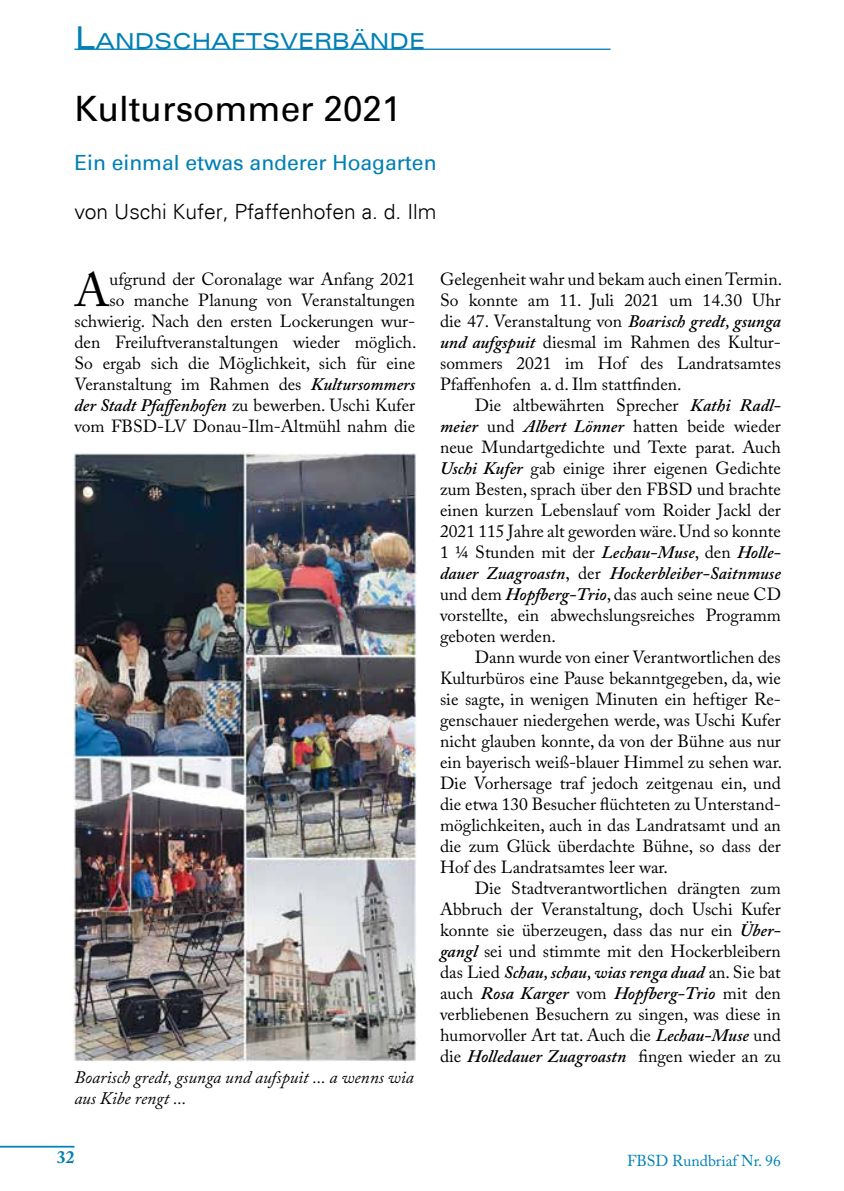
<style>
.page{position:relative;width:844px;height:1191px;background:#fff}
.page>*{position:absolute;margin:0;border:0;box-sizing:border-box;transform-origin:0 0}
.t1{font:47.07px "Adobe Caslon Pro";color:#000}
.t2{font:35px "Univers";color:#000}
.t3{font:expanded 22.05px "Univers";color:#0080b5}
.t4{font:300 21px "Univers";color:#000}
.t5{font:21px "Univers";color:#0080b5}
.t6{font:17.5px/21px "Adobe Caslon Pro";color:#000;text-align:justify}
.t7{font:italic 17.5px/21px "Adobe Caslon Pro";color:#000}
.t8{font:700 17.5px "Adobe Caslon Pro";color:#0080b5}
.t9{font:15.75px "Adobe Caslon Pro";color:#0080b5}
.s1{font-size:31.5px}
.s2{font-weight:600;font-style:italic}
</style>
<div class="page">
<hr style="left:0;top:1145px;width:74px;height:2px;background:#0080b5">
<hr style="left:74px;top:49px;width:536px;height:1px;background:#0080b5">
<img style="left:74px;top:452px;width:342px;height:609px">
<p class="t3" style="left:74px;top:28px;width:352px"><span class="s1">L</span>ANDSCHAFTSVERBÄNDE</p>
<h2 class="t2" style="left:74px;top:88px;width:328px">Kultursommer 2021</h2>
<p class="t5" style="left:74px;top:150px;width:363px">Ein einmal etwas anderer Hoagarten</p>
<p class="t4" style="left:74px;top:199px;width:363px">von Uschi Kufer, Pfaffenhofen a. d. Ilm</p>
<h1 class="t1" style="left:74px;top:262px;width:36px">A</h1>
<p class="t6" style="left:74px;top:268px;width:343px;text-align:right">ufgrund der Coronalage war Anfang 2021<br>so manche Planung von Veranstaltungen schwierig. Nach den ersten Lockerungen wur&shy;den Freiluftveranstaltungen wieder möglich.<br>So ergab sich die Möglichkeit, sich für eine Veranstaltung im Rahmen des <span class="s2">Kultursommers der Stadt Pfaffenhofen</span> zu bewerben. Uschi Kufer vom FBSD-LV Donau-Ilm-Altmühl nahm die</p>
<p class="t6" style="left:440px;top:268px;width:343px">Gelegenheit wahr und bekam auch einen Termin.<br>So konnte am 11. Juli 2021 um 14.30 Uhr die 47. Veranstaltung von <span class="s2">Boarisch gredt, gsunga und aufgspuit</span> diesmal im Rahmen des Kultur&shy;sommers 2021 im Hof des Landratsamtes Pfaffenhofen a. d. Ilm stattfinden.</p>
<p class="t6" style="left:440px;top:394px;width:342px;text-indent:35px">Die altbewährten Sprecher <span class="s2">Kathi Radl&shy;meier</span> und <span class="s2">Albert Lönner</span> hatten beide wieder neue Mundartgedichte und Texte parat. Auch <span class="s2">Uschi Kufer</span> gab einige ihrer eigenen Gedichte zum Besten, sprach über den FBSD und brachte einen kurzen Lebenslauf vom Roider Jackl der 2021 115 Jahre alt geworden wäre. Und so konnte 1 ¼ Stunden mit der <span class="s2">Lechau-Muse</span>, den <span class="s2">Holle&shy;dauer Zuagroastn</span>, der <span class="s2">Hockerbleiber-Saitnmuse </span>und dem <span class="s2">Hopfberg-Trio</span>, das auch seine neue CD vorstellte, ein abwechslungsreiches Programm geboten werden.</p>
<p class="t6" style="left:440px;top:646px;width:343px;text-indent:35px">Dann wurde von einer Verantwortlichen des Kulturbüros eine Pause bekanntgegeben, da, wie sie sagte, in wenigen Minuten ein heftiger Re&shy;genschauer niedergehen werde, was Uschi Kufer nicht glauben konnte, da von der Bühne aus nur ein bayerisch weiß-blauer Himmel zu sehen war.<br>Die Vorhersage traf jedoch zeitgenau ein, und die etwa 130 Besucher flüchteten zu Unterstand&shy;möglichkeiten, auch in das Landratsamt und an die zum Glück überdachte Bühne, so dass der Hof des Landratsamtes leer war.</p>
<p class="t6" style="left:440px;top:877px;width:342px;text-indent:35px">Die Stadtverantwortlichen drängten zum Abbruch der Veranstaltung, doch Uschi Kufer konnte sie überzeugen, dass das nur ein <span class="s2">Über&shy;gangl</span> sei und stimmte mit den Hockerbleibern das Lied <span class="s2">Schau, schau, wias renga duad</span> an. Sie bat auch <span class="s2">Rosa Karger</span> vom <span class="s2">Hopfberg-Trio</span> mit den verbliebenen Besuchern zu singen, was diese in humorvoller Art tat. Auch die <span class="s2">Lechau-Muse</span> und die <span class="s2">Holledauer Zuagroastn</span> fingen wieder an zu</p>
<p class="t7" style="left:74px;top:1066px;width:341px">Boarisch gredt, gsunga und aufspuit ... a wenns wia aus Kibe rengt ...</p>
<p class="t8" style="left:57px;top:1146px;width:19px">32</p>
<p class="t9" style="left:626px;top:1151px;width:155px">FBSD Rundbriaf Nr. 96</p>
</div>
